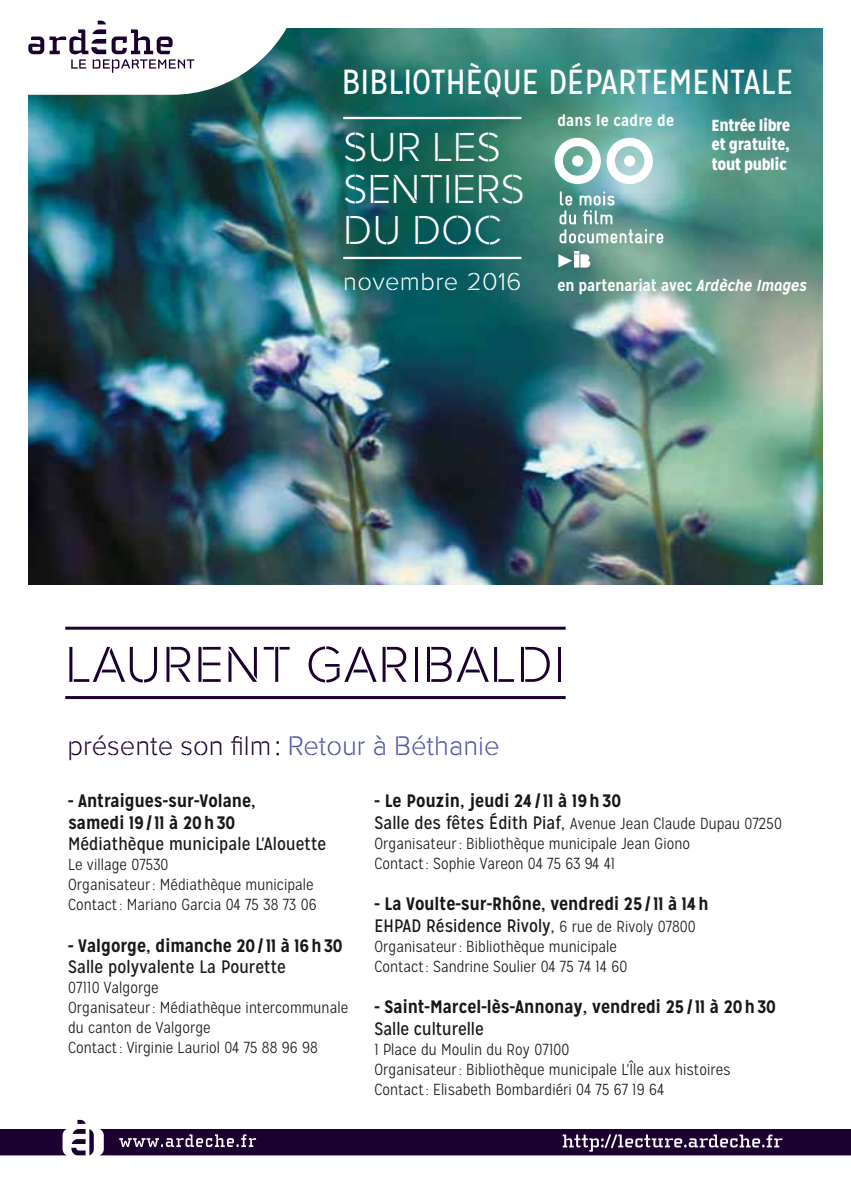
<style>
.page{position:relative;width:851px;height:1191px;background:#fff}
.page>*{position:absolute;margin:0;border:0;box-sizing:border-box;transform-origin:0 0}
.t1{font:52.4px "Rafale RU";letter-spacing:.015em;color:#1b0030}
.t2{font:42px/41.8px "Rafale RU";letter-spacing:-.005em;color:#fff}
.t3{font:34.8px "Mission Gothic";color:#fff}
.t4{font:28px "Rafale RU";color:#1b0030}
.t5{font:25.6px "Rafale RU";letter-spacing:.015em;color:#fff}
.t6{font:700 18px/21.6px "Mission Gothic";color:#181716}
.t7{font:18px "Mission Gothic";letter-spacing:.005em;color:#181716}
.t8{font:300 16px/20px "Mission Gothic";letter-spacing:.005em;color:#181716}
.t9{font:700 16px "Mission Gothic";letter-spacing:-.005em;color:#fff}
.t10{font:900 16px/19.2px "Mission Gothic";letter-spacing:.01em;color:#fff;text-align:justify}
.s1{font-style:italic}
.s2{color:#4c54a1}
.s3{font-weight:400;font-size:18px}
.s4{font-weight:400}
.s5{font-weight:300;font-size:16px}
</style>
<div class="page">
<img style="left:28px;top:28px;width:794px;height:556px">
<svg style="left:28px;top:20px;width:271px;height:75px"></svg>
<hr style="left:65px;top:626px;width:500px;height:3px;background:#1b0030">
<hr style="left:65px;top:696px;width:500px;height:3px;background:#1b0030">
<svg style="left:606px;top:138px;width:46px;height:46px"></svg>
<svg style="left:554px;top:138px;width:46px;height:46px"></svg>
<div style="left:624px;top:155px;width:11px;height:11px;background:#fff;border-radius:50%"></div>
<div style="left:572px;top:155px;width:11px;height:11px;background:#fff;border-radius:50%"></div>
<svg style="left:559px;top:191px;width:104px;height:52px;background:#82afac"></svg>
<svg style="left:558px;top:251px;width:34px;height:16px"></svg>
<hr style="left:343px;top:257px;width:178px;height:2px;background:#fff">
<hr style="left:343px;top:117px;width:178px;height:2px;background:#fff">
<svg style="left:0;top:1119px;width:850px;height:36px"></svg>
<h3 class="t3" style="left:342px;top:61px;width:453px">BIBLIOTHÈQUE DÉPARTEMENTALE</h3>
<h2 class="t2" style="left:343px;top:127px;width:183px">SUR LES<br>SENTIERS<br>DU DOC</h2>
<h3 class="t5" style="left:343px;top:267px;width:179px">novembre 2016</h3>
<p class="t9" style="left:557px;top:111px;width:118px">dans le cadre de</p>
<p class="t10" style="left:711px;top:116px;width:80px">Entrée libre et gratuite, tout public</p>
<p class="t9" style="left:557px;top:275px;width:251px">en partenariat avec <span class="s1">Ardèche Images</span></p>
<h1 class="t1" style="left:66px;top:635px;width:501px">LAURENT GARIBALDI</h1>
<h3 class="t4" style="left:67px;top:730px;width:433px">présente son film: <span class="s2">Retour à Béthanie</span></h3>
<p class="t6" style="left:68px;top:790px;width:189px">- Antraigues-sur-Volane, samedi 19/11 à 20h30</p>
<p class="t7" style="left:68px;top:833px;width:259px">Médiathèque municipale L'Alouette</p>
<p class="t8" style="left:68px;top:855px;width:250px">Le village 07530<br>Organisateur: Médiathèque municipale<br>Contact: Mariano Garcia 04 75 38 73 06</p>
<p class="t6" style="left:68px;top:934px;width:276px">- Valgorge, dimanche 20/11 à 16h30</p>
<p class="t7" style="left:68px;top:956px;width:219px">Salle polyvalente La Pourette</p>
<p class="t8" style="left:68px;top:978px;width:281px">07110 Valgorge<br>Organisateur: Médiathèque intercommunale du canton de Valgorge<br>Contact: Virginie Lauriol 04 75 88 96 98</p>
<p class="t6" style="left:374px;top:790px;width:248px">- Le Pouzin, jeudi 24 /11 à 19h30</p>
<p class="t8" style="left:374px;top:813px;width:409px"><span class="s3">Salle des fêtes Édith Piaf,</span> Avenue Jean Claude Dupau 07250<br>Organisateur: Bibliothèque municipale Jean Giono<br>Contact: Sophie Vareon 04 75 63 94 41</p>
<p class="t6" style="left:374px;top:893px;width:335px">- La Voulte-sur-Rhône, vendredi 25/11 à 14h<br><span class="s4">EHPAD Résidence Rivoly,</span> <span class="s5">6 rue de Rivoly 07800</span></p>
<p class="t8" style="left:374px;top:936px;width:254px">Organisateur: Bibliothèque municipale<br>Contact: Sandrine Soulier 04 75 74 14 60</p>
<p class="t6" style="left:374px;top:996px;width:403px">- Saint-Marcel-lès-Annonay, vendredi 25/11 à 20h30</p>
<p class="t7" style="left:374px;top:1018px;width:111px">Salle culturelle</p>
<p class="t8" style="left:374px;top:1039px;width:357px">1 Place du Moulin du Roy 07100<br>Organisateur: Bibliothèque municipale L'Île aux histoires<br>Contact: Elisabeth Bombardiéri 04 75 67 19 64</p>
</div>
